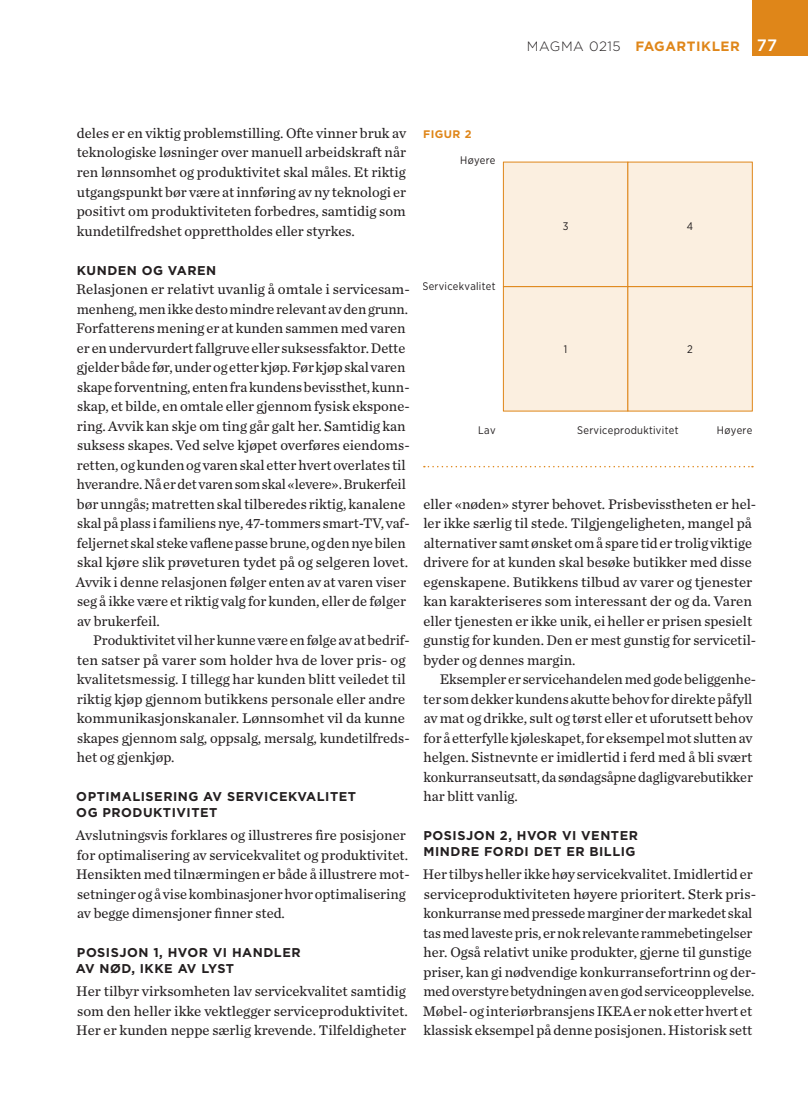
<style>
.page{position:relative;width:808px;height:1106px;background:#fff}
.page>*{position:absolute;margin:0;border:0;box-sizing:border-box;transform-origin:0 0}
.b1af-_f{font:14.55px/19.5px "Chronicle Text G2";color:#231f20}
.b1a_f{font:14.55px/19.5px "Chronicle Text G2";color:#231f20}
.t1{font:700 13.5px "Gotham";letter-spacing:.04em;color:#df8619}
.m1t_t{font:700 12.75px/15.8px "Gotham";letter-spacing:.04em;color:#231f20}
.t2{font:10.95px "Gotham Narrow";letter-spacing:.025em;color:#231f20}
.fig1_f_m1t_t{font:700 10.95px "Gotham";letter-spacing:.04em;color:#df8619}
.s1{font-weight:300;color:#231f20}
.s2{font-weight:500;font-size:16.5px;color:#fff}
</style>
<div class="page">
<div style="left:753px;top:0;width:55px;height:55px;background:#df8619"></div>
<svg style="left:424px;top:466px;width:329px;height:1px"></svg>
<div style="left:503px;top:286px;width:125px;height:125px;background:#fbefe0"></div>
<div style="left:503px;top:286px;width:125px;height:125px;border:1px solid #df8619"></div>
<div style="left:628px;top:286px;width:124px;height:125px;background:#fbefe0"></div>
<div style="left:627px;top:286px;width:126px;height:125px;border:1px solid #df8619"></div>
<div style="left:503px;top:162px;width:125px;height:124px;background:#fbefe0"></div>
<div style="left:503px;top:162px;width:125px;height:125px;border:1px solid #df8619"></div>
<div style="left:628px;top:162px;width:124px;height:124px;background:#fbefe0"></div>
<div style="left:627px;top:162px;width:126px;height:125px;border:1px solid #df8619"></div>
<p class="t1" style="left:527px;top:37px;width:252px"><span class="s1">MAGMA 0215</span> FAGARTIKLER <span class="s2">77</span></p>
<p class="b1a_f" style="left:77px;top:123px;width:331px;text-align:justify">deles er en viktig problemstilling. Ofte vinner bruk av teknologiske løsninger over manuell arbeidskraft når ren lønnsomhet og produktivitet skal måles. Et riktig utgangspunkt bør være at innføring av ny teknologi er positivt om produktiviteten forbedres, samtidig som kundetilfredshet opprettholdes eller styrkes.</p>
<p class="m1t_t" style="left:77px;top:262px;width:141px">KUNDEN OG VAREN</p>
<p class="b1af-_f" style="left:76px;top:279px;width:335px">Relasjonen er relativt uvanlig å omtale i servicesam&shy;menheng, men ikke desto mindre relevant av den grunn.<br>Forfatterens mening er at kunden sammen med varen er en undervurdert fallgruve eller suksessfaktor. Dette gjelder både før, under og etter kjøp. Før kjøp skal varen skape forventning, enten fra kundens bevissthet, kunn&shy;skap, et bilde, en omtale eller gjennom fysisk ekspone&shy;ring. Avvik kan skje om ting går galt her. Samtidig kan suksess skapes. Ved selve kjøpet overføres eiendoms&shy;retten, og kunden og varen skal etter hvert overlates til hverandre. Nå er det varen som skal «levere». Brukerfeil bør unngås; matretten skal tilberedes riktig, kanalene skal på plass i familiens nye, 47-tommers smart-TV, vaf&shy;feljernet skal steke vaflene passe brune, og den nye bilen skal kjøre slik prøveturen tydet på og selgeren lovet.<br>Avvik i denne relasjonen følger enten av at varen viser seg å ikke være et riktig valg for kunden, eller de følger av brukerfeil.</p>
<p class="b1a_f" style="left:77px;top:630px;width:334px;text-indent:17px">Produktivitet vil her kunne være en følge av at bedrif&shy;ten satser på varer som holder hva de lover pris- og kvalitetsmessig. I tillegg har kunden blitt veiledet til riktig kjøp gjennom butikkens personale eller andre kommunikasjonskanaler. Lønnsomhet vil da kunne skapes gjennom salg, oppsalg, mersalg, kundetilfreds&shy;het og gjenkjøp.</p>
<p class="m1t_t" style="left:76px;top:788px;width:281px">OPTIMALISERING AV SERVICEKVALITET<br>OG PRODUKTIVITET</p>
<p class="b1af-_f" style="left:76px;top:825px;width:335px">Avslutningsvis forklares og illustreres fire posisjoner for optimalisering av servicekvalitet og produktivitet.<br>Hensikten med tilnærmingen er både å illustrere mot&shy;setninger og å vise kombinasjoner hvor optimalisering av begge dimensjoner finner sted.</p>
<p class="m1t_t" style="left:76px;top:944px;width:226px">POSISJON 1, HVOR VI HANDLER<br>AV NØD, IKKE AV LYST</p>
<p class="b1af-_f" style="left:76px;top:981px;width:333px">Her tilbyr virksomheten lav servicekvalitet samtidig som den heller ikke vektlegger serviceproduktivitet.<br>Her er kunden neppe særlig krevende. Tilfeldigheter</p>
<p class="fig1_f_m1t_t" style="left:423px;top:127px;width:50px">FIGUR 2</p>
<p class="t2" style="left:460px;top:153px;width:37px">Høyere</p>
<p class="t2" style="left:422px;top:279px;width:75px">Servicekvalitet</p>
<p class="t2" style="left:563px;top:220px;width:7px">3</p>
<p class="t2" style="left:687px;top:220px;width:8px">4</p>
<p class="t2" style="left:564px;top:343px;width:5px">1</p>
<p class="t2" style="left:687px;top:343px;width:7px">2</p>
<p class="t2" style="left:577px;top:423px;width:103px">Serviceproduktivitet</p>
<p class="t2" style="left:478px;top:423px;width:19px">Lav</p>
<p class="t2" style="left:717px;top:423px;width:37px">Høyere</p>
<p class="b1af-_f" style="left:423px;top:493px;width:334px">eller «nøden» styrer behovet. Prisbevisstheten er hel&shy;ler ikke særlig til stede. Tilgjengeligheten, mangel på alternativer samt ønsket om å spare tid er trolig viktige drivere for at kunden skal besøke butikker med disse egenskapene. Butikkens tilbud av varer og tjenester kan karakteriseres som interessant der og da. Varen eller tjenesten er ikke unik, ei heller er prisen spesielt gunstig for kunden. Den er mest gunstig for servicetil&shy;byder og dennes margin.</p>
<p class="b1a_f" style="left:423px;top:669px;width:334px;text-indent:17px">Eksempler er servicehandelen med gode beliggenhe&shy;ter som dekker kundens akutte behov for direkte påfyll av mat og drikke, sult og tørst eller et uforutsett behov for å etterfylle kjøleskapet, for eksempel mot slutten av helgen. Sistnevnte er imidlertid i ferd med å bli svært konkurranseutsatt, da søndagsåpne dagligvarebutikker har blitt vanlig.</p>
<p class="m1t_t" style="left:423px;top:827px;width:216px">POSISJON 2, HVOR VI VENTER<br>MINDRE FORDI DET ER BILLIG</p>
<p class="b1af-_f" style="left:423px;top:864px;width:335px">Her tilbys heller ikke høy servicekvalitet. Imidlertid er serviceproduktiviteten høyere prioritert. Sterk pris&shy;konkurranse med pressede marginer der markedet skal tas med laveste pris, er nok relevante rammebetingelser her. Også relativt unike produkter, gjerne til gunstige priser, kan gi nødvendige konkurransefortrinn og der&shy;med overstyre betydningen av en god serviceopplevelse.<br>Møbel- og interiørbransjens IKEA er nok etter hvert et klassisk eksempel på denne posisjonen. Historisk sett</p>
</div>
